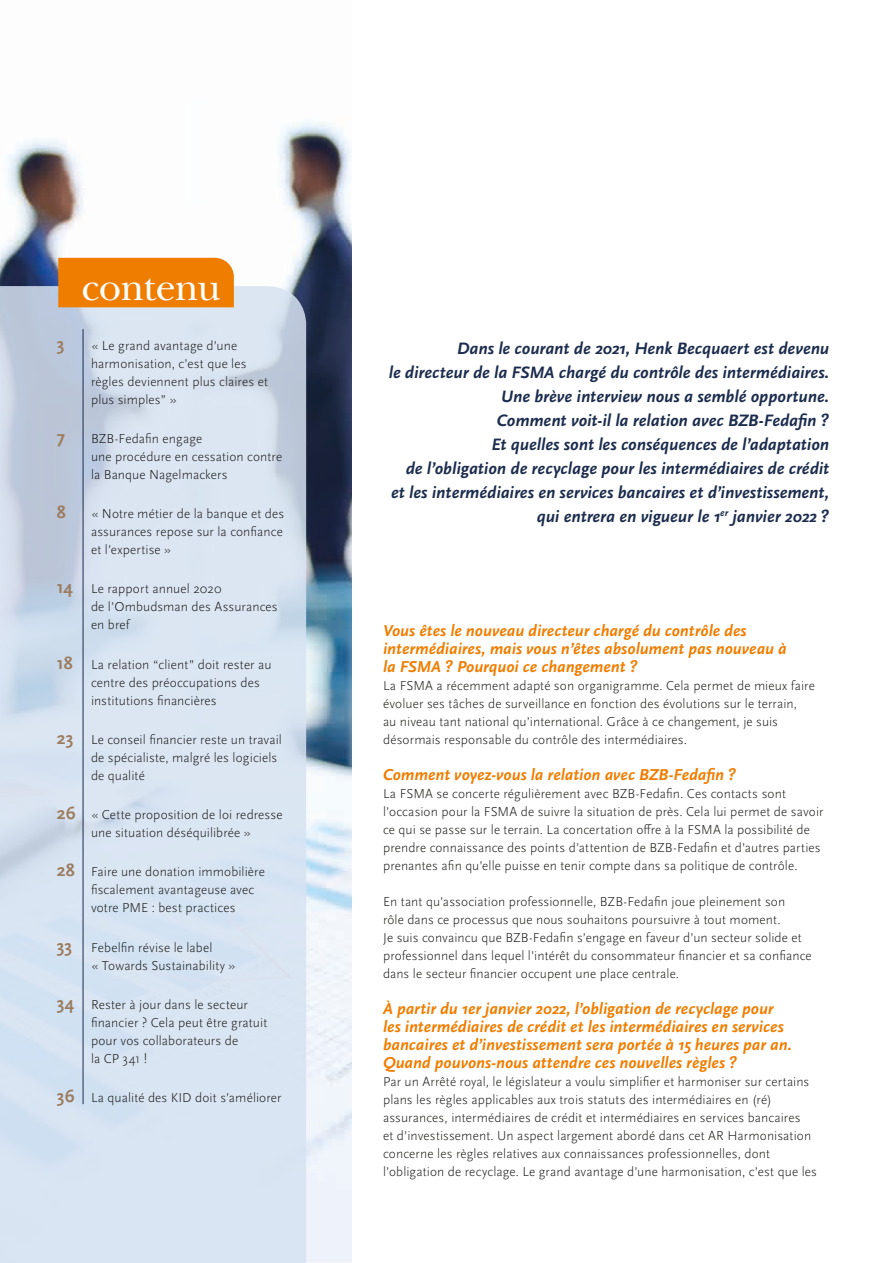
<style>
.page{position:relative;width:893px;height:1263px;background:#fff}
.page>*{position:absolute;margin:0;border:0;box-sizing:border-box;transform-origin:0 0}
.t1{font:40.05px "New Baskerville Std";letter-spacing:-.025em;color:#fff}
.t2{font:700 18px "Scala Sans OT";color:#9b7c5e}
.t3{font:italic 700 17.25px/24px "Scala Sans OT";color:#1b2c4d;text-align:right}
.t4{font:italic 700 16.5px/18px "Scala Sans OT";color:#ef7d00}
.t5{font:300 13.5px/18px "Scala Sans OT";letter-spacing:.01em;color:#181816}
.s1{font-weight:700;font-size:18px;color:#9b7c5e}
</style>
<div class="page">
<img style="left:0;top:121px;width:351px;height:1142px">
<svg style="left:0;top:286px;width:306px;height:977px;background:#d4e0ee"></svg>
<hr style="left:83px;top:329px;width:1px;height:775px;background:#1b2c4d">
<div style="left:58px;top:258px;width:176px;height:49px;background:#ef7d00"></div>
<h1 class="t1" style="left:81px;top:264px;width:141px">contenu</h1>
<h2 class="t2" style="left:57px;top:334px;width:9px">3</h2>
<p class="t5" style="left:91px;top:336px;width:179px">« Le grand avantage d’une harmonisation, c’est que les règles deviennent plus claires et plus simples” »</p>
<h2 class="t2" style="left:57px;top:427px;width:10px">7</h2>
<p class="t5" style="left:91px;top:430px;width:193px">BZB-Fedafin engage<br>une procédure en cessation contre la Banque Nagelmackers</p>
<h2 class="t2" style="left:57px;top:502px;width:10px">8</h2>
<p class="t5" style="left:91px;top:505px;width:195px;text-align:justify">« Notre métier de la banque et des assurances repose sur la confiance et l’expertise »</p>
<p class="t5" style="left:91px;top:580px;width:188px;text-indent:-34px"><span class="s1">14</span> Le rapport annuel 2020<br>de l’Ombudsman des Assurances en bref</p>
<p class="t5" style="left:91px;top:655px;width:182px;text-indent:-34px"><span class="s1">18</span> La relation “client” doit rester au centre des préoccupations des institutions financières</p>
<p class="t5" style="left:91px;top:731px;width:192px;text-indent:-34px"><span class="s1">23</span> Le conseil financier reste un travail de spécialiste, malgré les logiciels de qualité</p>
<p class="t5" style="left:57px;top:806px;width:227px;text-align:center"><span class="s1">26</span> « Cette proposition de loi redresse une situation déséquilibrée »</p>
<p class="t5" style="left:91px;top:863px;width:175px;text-indent:-34px"><span class="s1">28</span> Faire une donation immobilière fiscalement avantageuse avec votre PME : best practices</p>
<p class="t5" style="left:91px;top:938px;width:146px;text-indent:-34px"><span class="s1">33</span> Febelfin révise le label<br>« Towards Sustainability »</p>
<p class="t5" style="left:91px;top:996px;width:178px;text-indent:-34px"><span class="s1">34</span> Rester à jour dans le secteur financier ? Cela peut être gratuit pour vos collaborateurs de<br>la CP 341 !</p>
<p class="t5" style="left:57px;top:1089px;width:226px"><span class="s1">36</span> La qualité des KID doit s’améliorer</p>
<p class="t3" style="left:389px;top:337px;width:442px">Dans le courant de 2021, Henk Becquaert est devenu<br>le directeur de la FSMA chargé du contrôle des intermédiaires.<br>Une brève interview nous a semblé opportune.<br>Comment voit-il la relation avec BZB-Fedafin ?<br>Et quelles sont les conséquences de l’adaptation<br>de l’obligation de recyclage pour les intermédiaires de crédit et les intermédiaires en services bancaires et d’investissement, qui entrera en vigueur le 1<sup>er</sup> janvier 2022 ?</p>
<p class="t4" style="left:383px;top:622px;width:405px">Vous êtes le nouveau directeur chargé du contrôle des intermédiaires, mais vous n’êtes absolument pas nouveau à la FSMA ? Pourquoi ce changement ?</p>
<p class="t5" style="left:383px;top:677px;width:433px">La FSMA a récemment adapté son organigramme. Cela permet de mieux faire évoluer ses tâches de surveillance en fonction des évolutions sur le terrain,<br>au niveau tant national qu’international. Grâce à ce changement, je suis désormais responsable du contrôle des intermédiaires.</p>
<p class="t4" style="left:383px;top:766px;width:354px">Comment voyez-vous la relation avec BZB-Fedafin ?</p>
<p class="t5" style="left:383px;top:785px;width:442px">La FSMA se concerte régulièrement avec BZB-Fedafin. Ces contacts sont l’occasion pour la FSMA de suivre la situation de près. Cela lui permet de savoir ce qui se passe sur le terrain. La concertation offre à la FSMA la possibilité de prendre connaissance des points d’attention de BZB-Fedafin et d’autres parties prenantes afin qu’elle puisse en tenir compte dans sa politique de contrôle.</p>
<p class="t5" style="left:383px;top:893px;width:430px">En tant qu’association professionnelle, BZB-Fedafin joue pleinement son<br>rôle dans ce processus que nous souhaitons poursuivre à tout moment.<br>Je suis convaincu que BZB-Fedafin s’engage en faveur d’un secteur solide et professionnel dans lequel l’intérêt du consommateur financier et sa confiance dans le secteur financier occupent une place centrale.</p>
<p class="t4" style="left:383px;top:1000px;width:410px">À partir du 1er janvier 2022, l’obligation de recyclage pour les intermédiaires de crédit et les intermédiaires en services bancaires et d’investissement sera portée à 15 heures par an.<br>Quand pouvons-nous attendre ces nouvelles règles ?</p>
<p class="t5" style="left:383px;top:1073px;width:435px">Par un Arrêté royal, le législateur a voulu simplifier et harmoniser sur certains plans les règles applicables aux trois statuts des intermédiaires en (ré) assurances, intermédiaires de crédit et intermédiaires en services bancaires<br>et d’investissement. Un aspect largement abordé dans cet AR Harmonisation concerne les règles relatives aux connaissances professionnelles, dont l’obligation de recyclage. Le grand avantage d’une harmonisation, c’est que les</p>
</div>
